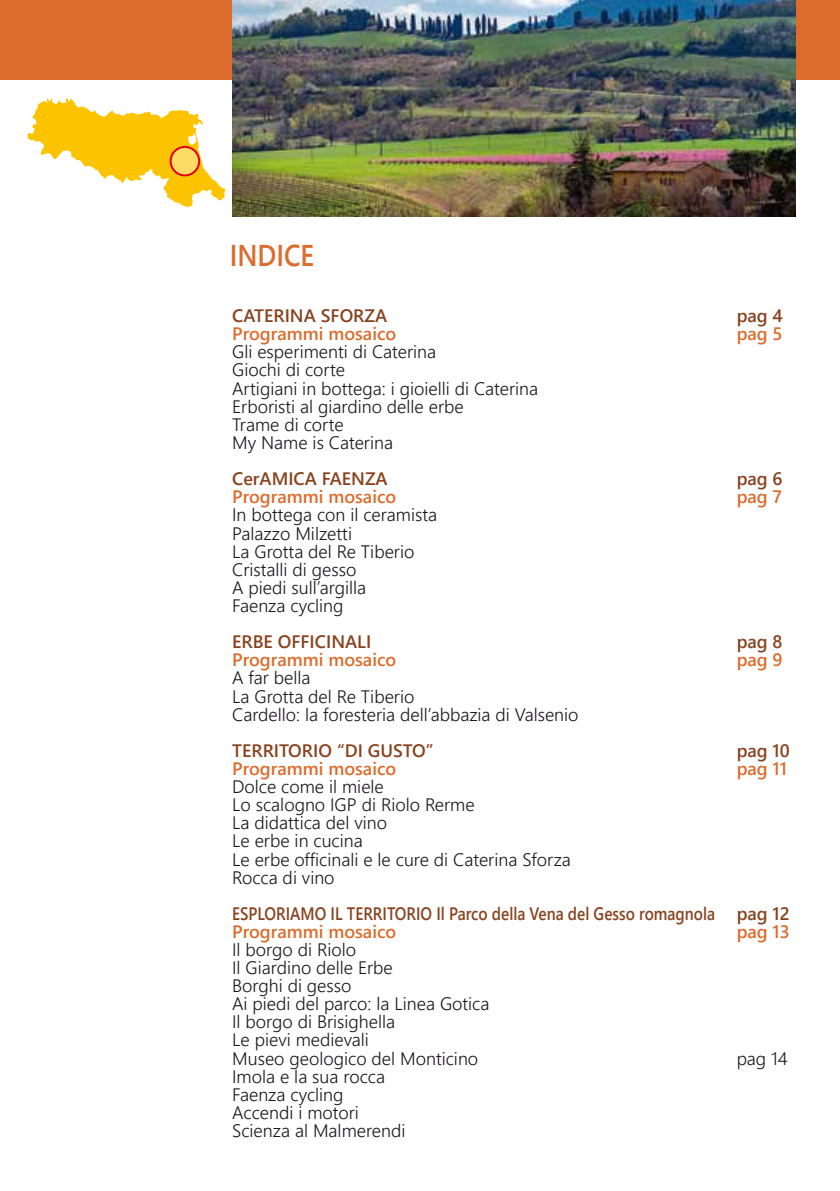
<style>
.page{position:relative;width:840px;height:1191px;background:#fff}
.page>*{position:absolute;margin:0;border:0;box-sizing:border-box;transform-origin:0 0}
.t1{font:600 30px "Segoe UI";color:#dc6c2e;scale:.88 1}
.t2{font:300 18px/18.2px "Segoe UI";color:#1a171c}
.t3{font:600 18px "Segoe UI";color:#dc6c2e}
.t4{font:600 18px "Segoe UI";color:#88431f}
.t5{font:600 18px "Segoe UI";color:#88431f;scale:.85 1}
</style>
<div class="page">
<div style="left:0;top:0;width:839px;height:79px;background:#dc6c2e"></div>
<img style="left:232px;top:0;width:562px;height:216px">
<svg style="left:28px;top:98px;width:197px;height:109px"></svg>
<svg style="left:170px;top:147px;width:29px;height:28px"></svg>
<div style="left:169px;top:146px;width:31px;height:30px;border:2px solid #e2001a;border-radius:50%"></div>
<h1 class="t1" style="left:230px;top:227px;width:97px">INDICE</h1>
<p class="t4" style="left:232px;top:299px;width:156px">CATERINA SFORZA</p>
<p class="t3" style="left:232px;top:317px;width:165px">Programmi mosaico</p>
<p class="t2" style="left:232px;top:341px;width:307px">Gli esperimenti di Caterina<br>Giochi di corte<br>Artigiani in bottega: i gioielli di Caterina<br>Erboristi al giardino delle erbe<br>Trame di corte<br>My Name is Caterina</p>
<p class="t4" style="left:232px;top:462px;width:157px">CerAMICA FAENZA</p>
<p class="t3" style="left:232px;top:480px;width:165px">Programmi mosaico</p>
<p class="t2" style="left:232px;top:504px;width:206px">In bottega con il ceramista<br>Palazzo Milzetti<br>La Grotta del Re Tiberio<br>Cristalli di gesso<br>A piedi sull’argilla<br>Faenza cycling</p>
<p class="t4" style="left:232px;top:625px;width:140px">ERBE OFFICINALI</p>
<p class="t3" style="left:232px;top:643px;width:165px">Programmi mosaico</p>
<p class="t2" style="left:232px;top:667px;width:348px">A far bella<br>La Grotta del Re Tiberio<br>Cardello: la foresteria dell’abbazia di Valsenio</p>
<p class="t4" style="left:232px;top:733px;width:203px">TERRITORIO “DI GUSTO”</p>
<p class="t3" style="left:232px;top:751px;width:165px">Programmi mosaico</p>
<p class="t2" style="left:232px;top:776px;width:340px">Dolce come il miele<br>Lo scalogno IGP di Riolo Rerme<br>La didattica del vino<br>Le erbe in cucina<br>Le erbe officinali e le cure di Caterina Sforza<br>Rocca di vino</p>
<p class="t5" style="left:232px;top:896px;width:569px">ESPLORIAMO IL TERRITORIO Il Parco della Vena del Gesso romagnola</p>
<p class="t3" style="left:232px;top:914px;width:165px">Programmi mosaico</p>
<p class="t2" style="left:232px;top:938px;width:259px">Il borgo di Riolo<br>Il Giardino delle Erbe<br>Borghi di gesso<br>Ai piedi del parco: la Linea Gotica<br>Il borgo di Brisighella<br>Le pievi medievali<br>Museo geologico del Monticino<br>Imola e la sua rocca<br>Faenza cycling<br>Accendi i motori<br>Scienza al Malmerendi</p>
<p class="t4" style="left:736px;top:299px;width:48px">pag 4</p>
<p class="t3" style="left:736px;top:317px;width:47px">pag 5</p>
<p class="t4" style="left:736px;top:462px;width:47px">pag 6</p>
<p class="t3" style="left:736px;top:480px;width:47px">pag 7</p>
<p class="t4" style="left:736px;top:624px;width:47px">pag 8</p>
<p class="t3" style="left:736px;top:643px;width:47px">pag 9</p>
<p class="t4" style="left:736px;top:733px;width:55px">pag 10</p>
<p class="t3" style="left:736px;top:751px;width:52px">pag 11</p>
<p class="t4" style="left:736px;top:896px;width:55px">pag 12</p>
<p class="t3" style="left:736px;top:914px;width:55px">pag 13</p>
<p class="t2" style="left:736px;top:1047px;width:53px">pag 14</p>
</div>
